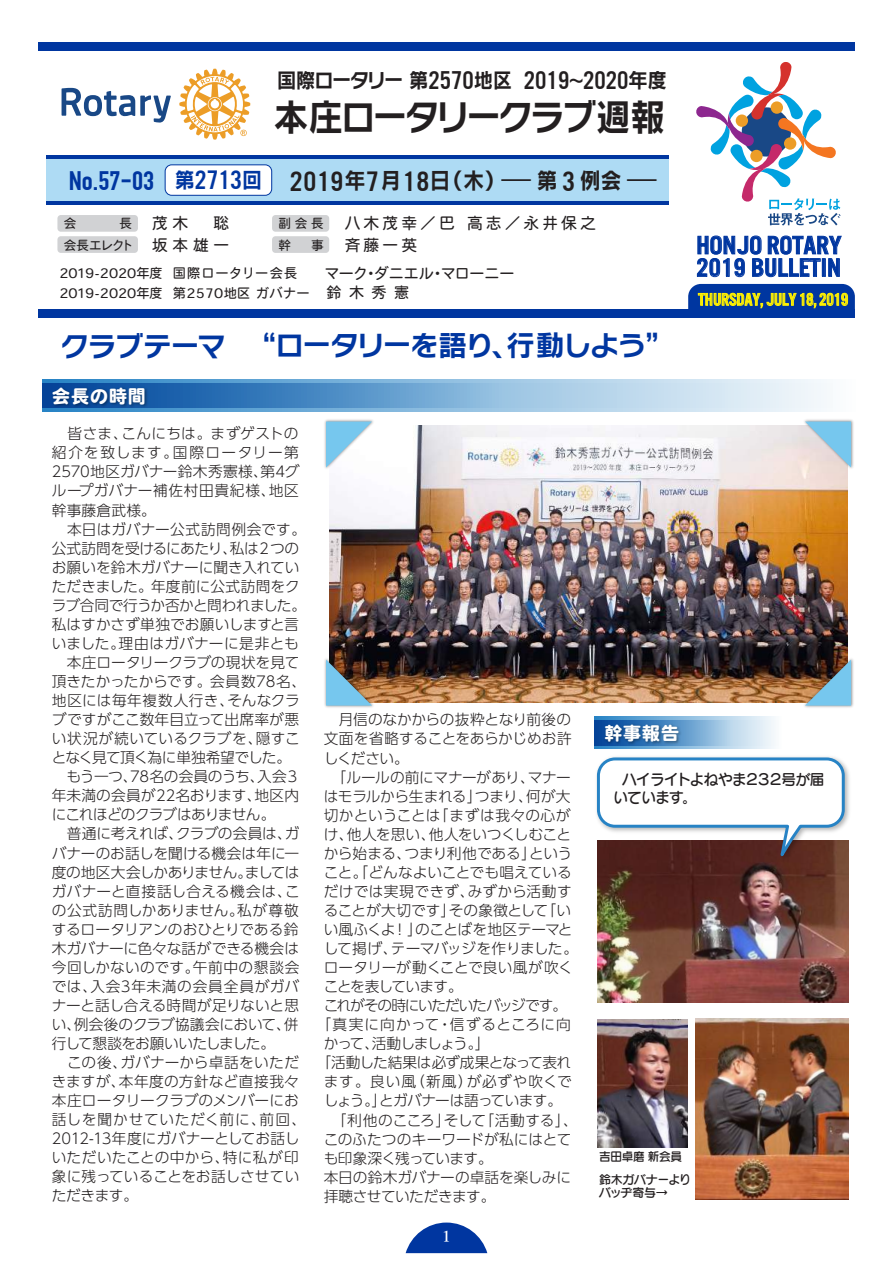
<style>
.page{position:relative;width:893px;height:1263px;background:#fff}
.page>*{position:absolute;margin:0;border:0;box-sizing:border-box;transform-origin:0 0}
.t1{font:37.05px "Rodin NTLG Pro B";letter-spacing:-.07em;color:#231f20;scale:.93 1}
.t2{font:29.1px "U.S.101";color:#231f20;scale:1.08 1}
.t3{font:28.65px "Rodin NTLG Pro B";letter-spacing:-.05em;color:#0036a0}
.t4{font:26.7px "U.S.101";color:#231f20;scale:1.04 1}
.t5{font:26.4px/22.5px "U.S.101";color:#0036a0;scale:1.09 1}
.t6{font:700 26.25px "DIN Condensed";color:#0036a0;scale:1.13 1}
.t7{font:22.5px "Rodin NTLG Pro B";color:#231f20;scale:1.31 1}
.t8{font:20.55px "Rodin NTLG Pro B";letter-spacing:-.06em;color:#231f20;scale:.93 1}
.t9{font:18px "Heisei Maru Go Std W8";letter-spacing:.05em;color:#fff}
.t10{font:17.85px "U.S.101";color:#fff101}
.t11{font:15.75px "Heisei Maru Go Std W4";letter-spacing:.2em;color:#231f20}
.t12{font:15px/18px "Seurat Pro DB";letter-spacing:-.04em;color:#231f20}
.t13{font:15px/18.8px "Heisei Maru Go Std W4";color:#231f20}
.t14{font:600 15px "Yu Min 36 p Kn";color:#fff}
.t15{font:300 14.7px/19px "UD Shin Go Pr 6 N";letter-spacing:-.005em;color:#231f20}
.t16{font:300 14.7px "UD Shin Go Pr 6 N";letter-spacing:-.045em;color:#231f20}
.t17{font:300 14.7px "UD Shin Go Pr 6 N";letter-spacing:-.025em;color:#231f20}
.t18{font:300 14.7px "UD Shin Go Pr 6 N";letter-spacing:-.04em;color:#231f20}
.t19{font:300 14.7px "UD Shin Go Pr 6 N";letter-spacing:-.075em;color:#231f20}
.t20{font:300 14.7px "UD Shin Go Pr 6 N";letter-spacing:-.03em;color:#231f20}
.t21{font:300 14.7px "UD Shin Go Pr 6 N";letter-spacing:.02em;color:#231f20}
.t22{font:300 14.7px "UD Shin Go Pr 6 N";letter-spacing:.03em;color:#231f20}
.t23{font:300 14.7px "UD Shin Go Pr 6 N";letter-spacing:.06em;color:#231f20}
.t24{font:300 14.7px "UD Shin Go Pr 6 N";letter-spacing:.055em;color:#231f20}
.t25{font:300 14.7px "UD Shin Go Pr 6 N";letter-spacing:-.095em;color:#231f20}
.t26{font:300 14.7px "UD Shin Go Pr 6 N";letter-spacing:-.035em;color:#231f20}
.t27{font:300 14.7px "UD Shin Go Pr 6 N";letter-spacing:-.06em;color:#231f20}
.t28{font:13.2px/20px "Heisei Maru Go Std W4";color:#231f20}
.t29{font:12.6px/21.5px "Heisei Maru Go Std W4";color:#231f20;text-align:right}
.t30{font:12px/23px "Seurat Pro DB";letter-spacing:-.025em;color:#231f20}
.s1{font-family:"New Rodin CID B";font-size:16.5px}
.s2{font-family:"Rodin NTLG Pro B";font-size:20.55px}
.s3{font-family:"U.S.101";font-size:26.7px}
.s4{font-family:"Rodin NTLG Pro B";font-weight:400;font-size:21.3px}
.s5{font-family:"U.S.101";font-weight:400;font-size:27.6px}
.s6{font-family:"U.S.101";font-weight:400;font-size:29.1px;color:#231f20}
.s7{font-family:"Rodin NTLG Pro B";font-weight:400;font-size:22.5px;color:#231f20}
</style>
<div class="page">
<div style="left:43px;top:380px;width:812px;height:32px;background:linear-gradient(to right,#2682c4,#fcfdfe)"></div>
<svg style="left:43px;top:383px;width:812px;height:25px;background:#8bb5d9"></svg>
<img style="left:49px;top:384px;width:103px;height:28px">
<svg style="left:595px;top:717px;width:180px;height:32px"></svg>
<svg style="left:595px;top:721px;width:180px;height:24px;background:#a2c3e0"></svg>
<img style="left:602px;top:722px;width:84px;height:27px">
<svg style="left:62px;top:88px;width:109px;height:35px"></svg>
<svg style="left:179px;top:69px;width:71px;height:71px"></svg>
<div style="left:46px;top:158px;width:623px;height:46px;background:#aedbf4"></div>
<hr style="left:46px;top:156px;width:623px;height:3px;background:#0036a0">
<hr style="left:46px;top:201px;width:623px;height:3px;background:#0036a0">
<div style="left:165px;top:165px;width:107px;height:30px;background:#fff;border-radius:7px"></div>
<div style="left:165px;top:165px;width:107px;height:31px;border:1px solid #0036a0;border-radius:7px"></div>
<div style="left:38px;top:42px;width:817px;height:9px;background:#0036a0"></div>
<div style="left:38px;top:309px;width:817px;height:8px;background:#0036a0"></div>
<div style="left:57px;top:215px;width:81px;height:17px;background:#d1d2d4;border-radius:3px"></div>
<div style="left:57px;top:236px;width:81px;height:17px;background:#d1d2d4;border-radius:3px"></div>
<div style="left:272px;top:215px;width:57px;height:17px;background:#d1d2d4;border-radius:3px"></div>
<div style="left:272px;top:236px;width:57px;height:17px;background:#d1d2d4;border-radius:3px"></div>
<svg style="left:696px;top:62px;width:144px;height:164px"></svg>
<svg style="left:406px;top:1222px;width:81px;height:31px"></svg>
<img style="left:598px;top:865px;width:251px;height:137px">
<img style="left:695px;top:1019px;width:154px;height:181px">
<img style="left:597px;top:1020px;width:91px;height:128px">
<img style="left:846px;top:767px;width:3px;height:98px">
<svg style="left:596px;top:757px;width:250px;height:130px"></svg>
<svg style="left:697px;top:236px;width:145px;height:41px"></svg>
<img style="left:329px;top:425px;width:519px;height:277px">
<img style="left:801px;top:419px;width:53px;height:53px">
<svg style="left:805px;top:422px;width:46px;height:46px;background:#afd0e2"></svg>
<img style="left:324px;top:655px;width:52px;height:53px">
<svg style="left:326px;top:660px;width:46px;height:45px;background:#6e8289"></svg>
<img style="left:324px;top:419px;width:52px;height:53px">
<svg style="left:326px;top:422px;width:46px;height:46px"></svg>
<img style="left:801px;top:655px;width:53px;height:53px">
<svg style="left:805px;top:660px;width:46px;height:45px;background:#6b8188"></svg>
<svg style="left:688px;top:284px;width:167px;height:25px;background:#396080"></svg>
<h3 class="t4" style="left:524px;top:66px;width:139px">2019<span class="s1">～</span>2020<span class="s2">年度</span></h3>
<h3 class="t8" style="left:277px;top:66px;width:254px">国際ロータリー 第<span class="s3">2570</span>地区</h3>
<h1 class="t1" style="left:274px;top:92px;width:422px">本庄ロータリークラブ週報</h1>
<h3 class="t6" style="left:69px;top:165px;width:388px">No.57-03 <span class="s4">第</span><span class="s5">2713</span><span class="s4">回</span> <span class="s6">2019</span><span class="s7">年</span><span class="s6">7</span><span class="s7">月</span><span class="s6">18</span><span class="s7">日（木）</span></h3>
<h2 class="t2" style="left:562px;top:165px;width:13px">3</h2>
<h3 class="t7" style="left:501px;top:166px;width:120px">̶第 例会̶</h3>
<p class="t11" style="left:152px;top:213px;width:79px">茂木　聡</p>
<p class="t11" style="left:345px;top:213px;width:253px">八木茂幸／巴 高志／永井保之</p>
<p class="t11" style="left:152px;top:234px;width:79px">坂本雄一</p>
<p class="t11" style="left:345px;top:234px;width:74px">斉藤一英</p>
<p class="t13" style="left:324px;top:264px;width:192px">マーク・ダニエル・マローニー鈴木秀憲</p>
<p class="t29" style="left:64px;top:213px;width:27px">会　</p>
<p class="t29" style="left:64px;top:213px;width:72px">長<br>会長エレクト</p>
<p class="t29" style="left:278px;top:213px;width:47px;text-align:left">副会長幹　事</p>
<p class="t28" style="left:59px;top:263px;width:252px">2019-2020年度 国際ロータリー会長<br>2019-2020年度 第2570地区 ガバナー</p>
<h3 class="t3" style="left:61px;top:326px;width:615px">クラブテーマ “ロータリーを語り、行動しよう”</h3>
<p class="t9" style="left:52px;top:386px;width:95px">会長の時間</p>
<h3 class="t5" style="left:696px;top:234px;width:135px">HONJO ROTARY<br>2019 BULLETIN</h3>
<p class="t10" style="left:698px;top:290px;width:151px">THURSDAY, JULY 18, 2019</p>
<p class="t15" style="left:52px;top:424px;width:256px">　皆さま、こんにちは。まずゲストの紹介を致します。国際ロータリー第<br>2570地区ガバナー鈴木秀憲様、第4グループガバナー補佐村田貴紀様、地区幹事藤倉武様。<br>　本日はガバナー公式訪問例会です。公式訪問を受けるにあたり、私は２つのお願いを鈴木ガバナーに聞き入れていただきました。年度前に公式訪問をクラブ合同で行うか否かと問われました。私はすかさず単独でお願いしますと言いました。理由はガバナーに是非とも　本庄ロータリークラブの現状を見て頂きたかったからです。会員数78名、地区には毎年複数人行き、そんなクラブですがここ数年目立って出席率が悪い状況が続いているクラブを、隠すことなく見て頂く為に単独希望でした。　もう一つ、78名の会員のうち、入会３年未満の会員が22名おります、地区内にこれほどのクラブはありません。<br>　普通に考えれば、クラブの会員は、ガバナーのお話しを聞ける機会は年に一度の地区大会しかありません。ましてはガバナーと直接話し合える機会は、この公式訪問しかありません。私が尊敬するロータリアンのおひとりである鈴木ガバナーに色々な話ができる機会は今回しかないのです。午前中の懇談会では、入会3年未満の会員全員がガバナーと話し合える時間が足りないと思い、例会後のクラブ協議会において、併行して懇談をお願いいたしました。<br>　この後、ガバナーから卓話をいただきますが、本年度の方針など直接我々本庄ロータリークラブのメンバーにお話しを聞かせていただく前に、前回、<br>2012-13年度にガバナーとしてお話しいただいたことの中から、特に私が印象に残っていることをお話しさせていただきます。</p>
<p class="t15" style="left:324px;top:710px;width:249px">　月信のなかからの抜粋となり前後の</p>
<p class="t15" style="left:324px;top:729px;width:249px">文面を省略することをあらかじめお許</p>
<p class="t15" style="left:324px;top:748px;width:87px">しください。</p>
<p class="t15" style="left:324px;top:767px;width:249px">　「ルールの前にマナーがあり、マナー</p>
<p class="t15" style="left:324px;top:786px;width:248px">はモラルから生まれる」つまり、何が大</p>
<p class="t21" style="left:324px;top:803px;width:248px">切かということは「まずは我々の心が</p>
<p class="t15" style="left:324px;top:824px;width:249px">け、他人を思い、他人をいつくしむこと</p>
<p class="t15" style="left:324px;top:843px;width:250px">から始まる、つまり利他である」という</p>
<p class="t15" style="left:324px;top:862px;width:250px">こと。「どんなよいことでも唱えている</p>
<p class="t22" style="left:324px;top:879px;width:250px">だけでは実現できず、みずから活動す</p>
<p class="t15" style="left:324px;top:900px;width:249px">ることが大切です」その象徴として「い</p>
<p class="t17" style="left:324px;top:917px;width:250px">い風ふくよ！」のことばを地区テーマと</p>
<p class="t18" style="left:324px;top:936px;width:256px">して掲げ、テーマバッジを作りました。</p>
<p class="t15" style="left:324px;top:957px;width:251px">ロータリーが動くことで良い風が吹く</p>
<p class="t27" style="left:324px;top:975px;width:141px">ことを表しています。</p>
<p class="t19" style="left:324px;top:994px;width:245px">これがその時にいただいたバッジです。</p>
<p class="t23" style="left:316px;top:1013px;width:256px">「真実に向かって・信ずるところに向</p>
<p class="t25" style="left:324px;top:1032px;width:168px">かって、活動しましょう。」</p>
<p class="t20" style="left:316px;top:1051px;width:256px">「活動した結果は必ず成果となって表れ</p>
<p class="t24" style="left:324px;top:1070px;width:250px">ます。良い風（新風）が必ずや吹くで</p>
<p class="t16" style="left:324px;top:1089px;width:240px">しょう。」とガバナーは語っています。</p>
<p class="t15" style="left:324px;top:1110px;width:256px">　「利他のこころ」そして「活動する」、</p>
<p class="t15" style="left:324px;top:1129px;width:249px">このふたつのキーワードが私にはとて</p>
<p class="t16" style="left:324px;top:1146px;width:171px">も印象深く残っています。</p>
<p class="t15" style="left:324px;top:1167px;width:249px">本日の鈴木ガバナーの卓話を楽しみに</p>
<p class="t26" style="left:324px;top:1184px;width:173px">拝聴させていただきます。</p>
<p class="t14" style="left:443px;top:1228px;width:9px">1</p>
<p class="t9" style="left:604px;top:723px;width:76px">幹事報告</p>
<p class="t12" style="left:613px;top:770px;width:212px;text-indent:9px">ハイライトよねやま２３２号が届いています。</p>
<p class="t30" style="left:599px;top:1144px;width:94px">吉田卓磨 新会員鈴木ガバナーより</p>
<p class="t30" style="left:599px;top:1181px;width:70px">バッヂ寄与→</p>
</div>
